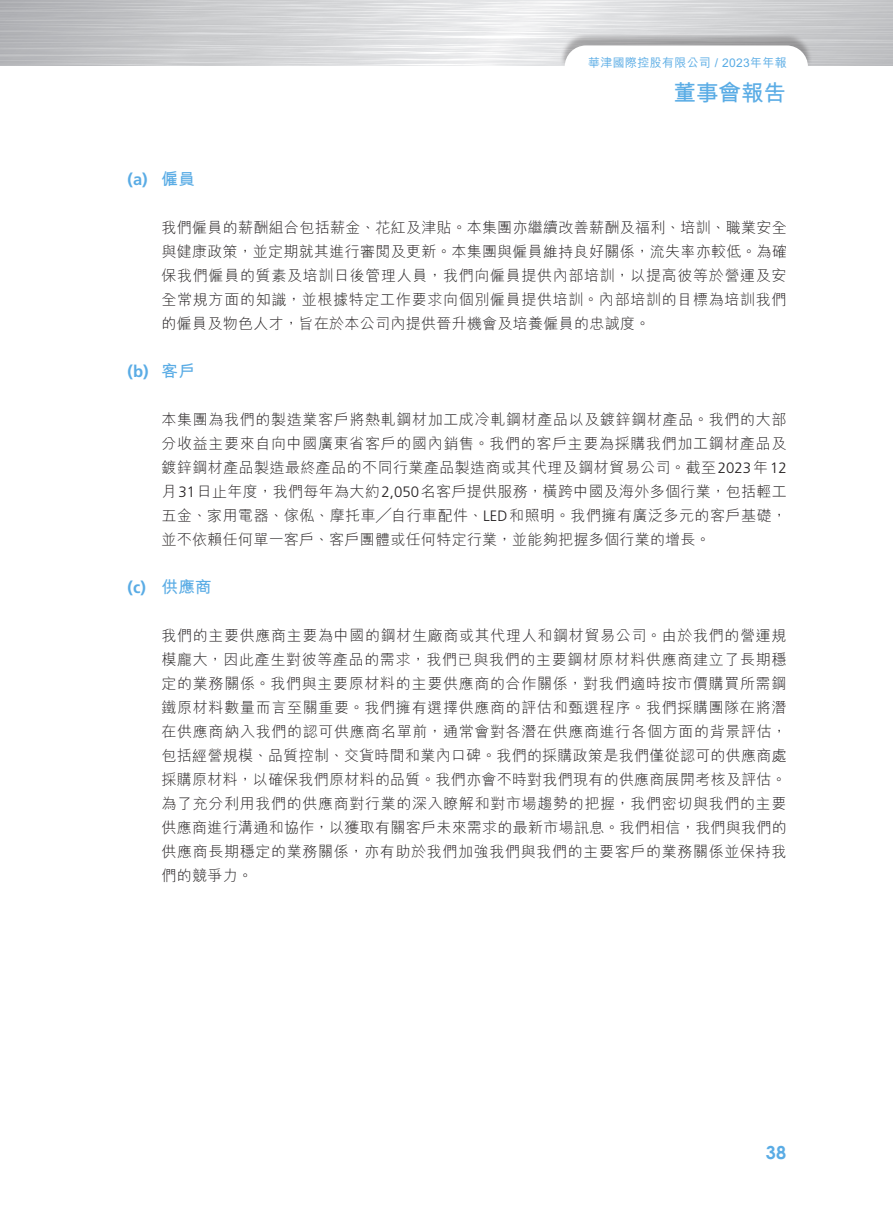
<style>
.page{position:relative;width:893px;height:1212px;background:#fff}
.page>*{position:absolute;margin:0;border:0;box-sizing:border-box;transform-origin:0 0}
.t1{font:700 22.5px "M Hei HK";color:#5aace5}
.t2{font:700 18px "Century Gothic";color:#5aace5}
.t3{font:700 16.5px "Frutiger LT Std";color:#5aace5}
.t4{font:700 16.5px "M Hei HK";letter-spacing:.02em;color:#5aace5}
.t5{font:300 15px/24px "M Hei HK";letter-spacing:.02em;color:#231f20;text-align:justify}
.t6{font:500 12px "M Hei HK";letter-spacing:.025em;color:#5aace5}
.s1{font-family:"Frutiger LT Std"}
</style>
<div class="page">
<div style="left:560px;top:32px;width:253px;height:35px;background:#231f20;opacity:.3"></div>
<svg style="left:565px;top:45px;width:243px;height:22px"></svg>
<p class="t6" style="left:588px;top:54px;width:200px">華津國際控股有限公司 / 2023年年報</p>
<h1 class="t1" style="left:673px;top:77px;width:114px">董事會報告</h1>
<p class="t3" style="left:128px;top:169px;width:22px">a( )</p>
<p class="t3" style="left:128px;top:361px;width:23px">b( )</p>
<p class="t3" style="left:128px;top:577px;width:20px">c( )</p>
<p class="t4" style="left:162px;top:167px;width:35px">僱員</p>
<p class="t5" style="left:162px;top:215px;width:627px">我們僱員的薪酬組合包括薪金、花紅及津貼。本集團亦繼續改善薪酬及福利、培訓、職業安全與健康政策，並定期就其進行審閱及更新。本集團與僱員維持良好關係，流失率亦較低。為確保我們僱員的質素及培訓日後管理人員，我們向僱員提供內部培訓，以提高彼等於營運及安全常規方面的知識，並根據特定工作要求向個別僱員提供培訓。內部培訓的目標為培訓我們的僱員及物色人才，旨在於本公司內提供晉升機會及培養僱員的忠誠度。</p>
<p class="t4" style="left:162px;top:359px;width:35px">客戶</p>
<p class="t5" style="left:162px;top:407px;width:627px">本集團為我們的製造業客戶將熱軋鋼材加工成冷軋鋼材產品以及鍍鋅鋼材產品。我們的大部分收益主要來自向中國廣東省客戶的國內銷售。我們的客戶主要為採購我們加工鋼材產品及鍍鋅鋼材產品製造最終產品的不同行業產品製造商或其代理及鋼材貿易公司。截至<span class="s1">2023</span>年<span class="s1">12</span>月<span class="s1">31</span>日止年度，我們每年為大約<span class="s1">2,050</span>名客戶提供服務，橫跨中國及海外多個行業，包括輕工五金、家用電器、傢俬、摩托車╱自行車配件、<span class="s1">LED</span>和照明。我們擁有廣泛多元的客戶基礎，並不依賴任何單一客戶、客戶團體或任何特定行業，並能夠把握多個行業的增長。</p>
<p class="t4" style="left:162px;top:575px;width:52px">供應商</p>
<p class="t5" style="left:162px;top:623px;width:627px">我們的主要供應商主要為中國的鋼材生廠商或其代理人和鋼材貿易公司。由於我們的營運規模龐大，因此產生對彼等產品的需求，我們已與我們的主要鋼材原材料供應商建立了長期穩定的業務關係。我們與主要原材料的主要供應商的合作關係，對我們適時按市價購買所需鋼鐵原材料數量而言至關重要。我們擁有選擇供應商的評估和甄選程序。我們採購團隊在將潛在供應商納入我們的認可供應商名單前，通常會對各潛在供應商進行各個方面的背景評估，包括經營規模、品質控制、交貨時間和業內口碑。我們的採購政策是我們僅從認可的供應商處採購原材料，以確保我們原材料的品質。我們亦會不時對我們現有的供應商展開考核及評估。為了充分利用我們的供應商對行業的深入瞭解和對市場趨勢的把握，我們密切與我們的主要供應商進行溝通和協作，以獲取有關客戶未來需求的最新市場訊息。我們相信，我們與我們的供應商長期穩定的業務關係，亦有助於我們加強我們與我們的主要客戶的業務關係並保持我們的競爭力。</p>
<p class="t2" style="left:766px;top:1138px;width:22px">38</p>
</div>
